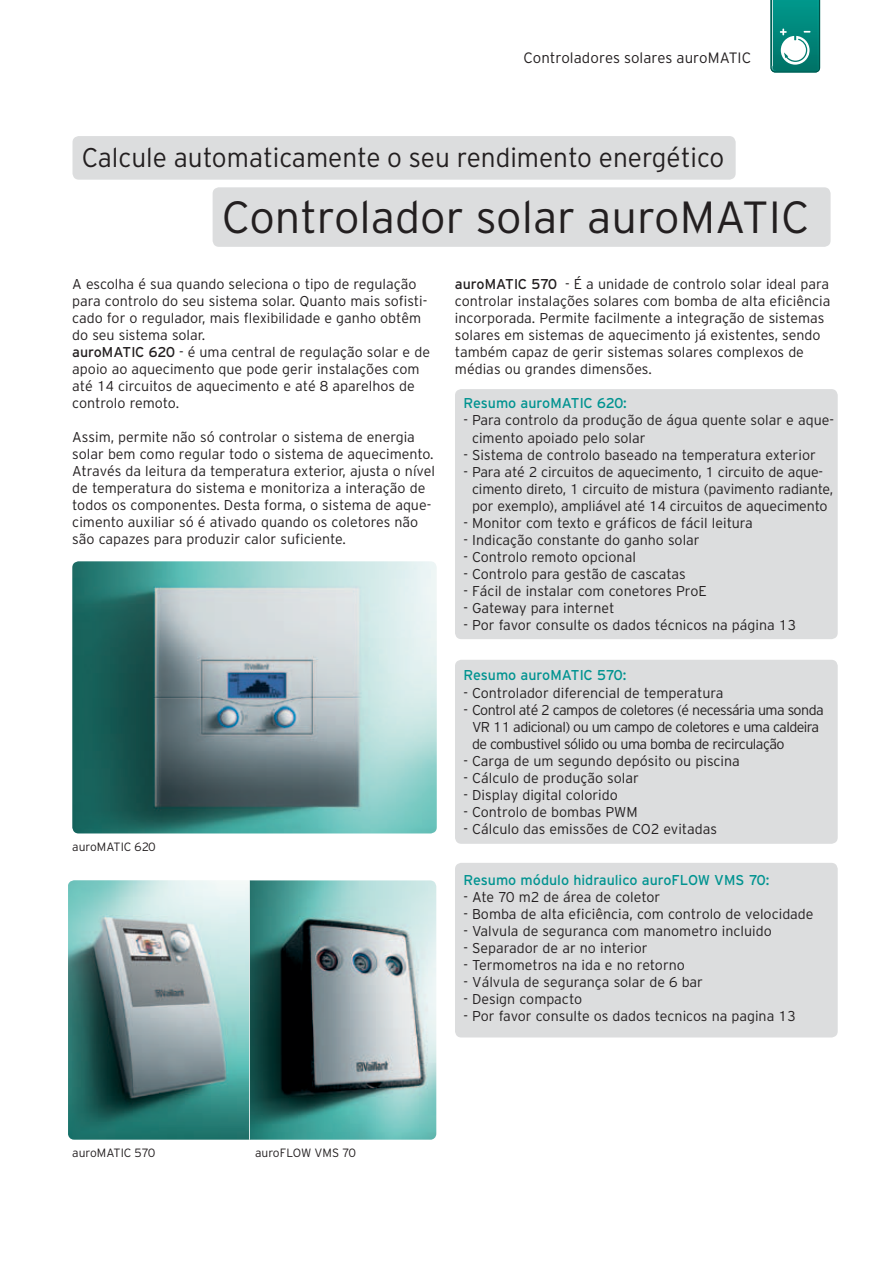
<style>
.page{position:relative;width:893px;height:1263px;background:#fff}
.page>*{position:absolute;margin:0;border:0;box-sizing:border-box;transform-origin:0 0}
.t1{font:300 45px "VAI Interstate";color:#231f20}
.t2{font:300 27px "VAI Interstate";color:#231f20}
.t3{font:300 15px "VAI Interstate";color:#231f20}
.t4{font:300 14.25px/17px "VAI Interstate";color:#231f20}
.t5{font:300 14.25px/17px "VAI Interstate";letter-spacing:-.04em;color:#231f20}
.t6{font:14.25px "VAI Interstate";color:#009390}
.t7{font:300 12px "VAI Interstate";color:#231f20}
.s1{font-weight:400}
</style>
<div class="page">
<div style="left:455px;top:389px;width:383px;height:250px;background:#dcddde;border-radius:6px"></div>
<div style="left:455px;top:660px;width:383px;height:184px;background:#dcddde;border-radius:6px"></div>
<div style="left:455px;top:863px;width:383px;height:174px;background:#dcddde;border-radius:6px"></div>
<img style="left:72px;top:561px;width:365px;height:272px">
<svg style="left:770px;top:0;width:50px;height:73px;background:#319a91"></svg>
<div style="left:73px;top:136px;width:663px;height:44px;background:#dcddde;border-radius:6px"></div>
<div style="left:213px;top:187px;width:618px;height:60px;background:#dcddde;border-radius:6px"></div>
<img style="left:68px;top:880px;width:182px;height:260px">
<svg style="left:250px;top:880px;width:186px;height:260px;background:#6c908f"></svg>
<p class="t3" style="left:524px;top:49px;width:229px">Controladores solares auroMATIC</p>
<h2 class="t2" style="left:82px;top:142px;width:644px">Calcule automaticamente o seu rendimento energético</h2>
<h1 class="t1" style="left:222px;top:191px;width:589px">Controlador solar auroMATIC</h1>
<p class="t4" style="left:72px;top:276px;width:359px">A escolha é sua quando seleciona o tipo de regulação para controlo do seu sistema solar. Quanto mais sofisti&shy;cado for o regulador, mais flexibilidade e ganho obtêm do seu sistema solar.<br><span class="s1">auroMATIC 620</span> - é uma central de regulação solar e de apoio ao aquecimento que pode gerir instalações com até 14 circuitos de aquecimento e até 8 aparelhos de controlo remoto.</p>
<p class="t4" style="left:72px;top:429px;width:364px">Assim, permite não só controlar o sistema de energia solar bem como regular todo o sistema de aquecimento.<br>Através da leitura da temperatura exterior, ajusta o nível de temperatura do sistema e monitoriza a interação de todos os componentes. Desta forma, o sistema de aque&shy;cimento auxiliar só é ativado quando os coletores não são capazes para produzir calor suficiente.</p>
<p class="t7" style="left:72px;top:839px;width:85px">auroMATIC 620</p>
<p class="t4" style="left:455px;top:276px;width:377px"><span class="s1">auroMATIC 570</span> - É a unidade de controlo solar ideal para controlar instalações solares com bomba de alta eficiência incorporada. Permite facilmente a integração de sistemas solares em sistemas de aquecimento já existentes, sendo também capaz de gerir sistemas solares complexos de médias ou grandes dimensões.</p>
<p class="t6" style="left:463px;top:395px;width:165px">Resumo auroMATIC 620:</p>
<p class="t4" style="left:472px;top:412px;width:364px;text-indent:-9px">- Para controlo da produção de água quente solar e aque&shy;cimento apoiado pelo solar</p>
<p class="t4" style="left:463px;top:446px;width:354px">- Sistema de controlo baseado na temperatura exterior</p>
<p class="t4" style="left:472px;top:463px;width:363px;text-indent:-9px">- Para até 2 circuitos de aquecimento, 1 circuito de aque&shy;cimento direto, 1 circuito de mistura (pavimento radiante, por exemplo), ampliável até 14 circuitos de aquecimento</p>
<p class="t4" style="left:463px;top:514px;width:291px">- Monitor com texto e gráficos de fácil leitura</p>
<p class="t4" style="left:463px;top:531px;width:238px">- Indicação constante do ganho solar</p>
<p class="t4" style="left:463px;top:548px;width:174px">- Controlo remoto opcional</p>
<p class="t4" style="left:463px;top:565px;width:224px">- Controlo para gestão de cascatas</p>
<p class="t4" style="left:463px;top:582px;width:245px">- Fácil de instalar com conetores ProE</p>
<p class="t4" style="left:463px;top:599px;width:152px">- Gateway para internet</p>
<p class="t4" style="left:463px;top:616px;width:334px">- Por favor consulte os dados técnicos na página 13</p>
<p class="t6" style="left:463px;top:667px;width:164px">Resumo auroMATIC 570:</p>
<p class="t4" style="left:463px;top:684px;width:262px">- Controlador diferencial de temperatura</p>
<p class="t5" style="left:472px;top:701px;width:353px;text-indent:-9px">- Control até 2 campos de coletores (é necessária uma sonda<br>VR 11 adicional) ou um campo de coletores e uma caldeira de combustivel sólido ou uma bomba de recirculação</p>
<p class="t4" style="left:463px;top:752px;width:278px">- Carga de um segundo depósito ou piscina</p>
<p class="t4" style="left:463px;top:769px;width:177px">- Cálculo de produção solar</p>
<p class="t4" style="left:463px;top:786px;width:156px">- Display digital colorido</p>
<p class="t4" style="left:463px;top:803px;width:176px">- Controlo de bombas PWM</p>
<p class="t4" style="left:463px;top:820px;width:255px">- Cálculo das emissões de CO2 evitadas</p>
<p class="t6" style="left:463px;top:872px;width:307px">Resumo módulo hidraulico auroFLOW VMS 70:</p>
<p class="t4" style="left:463px;top:888px;width:198px">- Ate 70 m2 de área de coletor</p>
<p class="t4" style="left:463px;top:905px;width:352px">- Bomba de alta eficiência, com controlo de velocidade</p>
<p class="t4" style="left:463px;top:922px;width:310px">- Valvula de seguranca com manometro incluido</p>
<p class="t4" style="left:463px;top:939px;width:186px">- Separador de ar no interior</p>
<p class="t4" style="left:463px;top:956px;width:223px">- Termometros na ida e no retorno</p>
<p class="t4" style="left:463px;top:973px;width:241px">- Válvula de segurança solar de 6 bar</p>
<p class="t4" style="left:463px;top:990px;width:120px">- Design compacto</p>
<p class="t4" style="left:463px;top:1007px;width:334px">- Por favor consulte os dados tecnicos na pagina 13</p>
<p class="t7" style="left:72px;top:1146px;width:85px">auroMATIC 570</p>
<p class="t7" style="left:255px;top:1146px;width:102px">auroFLOW VMS 70</p>
</div>
